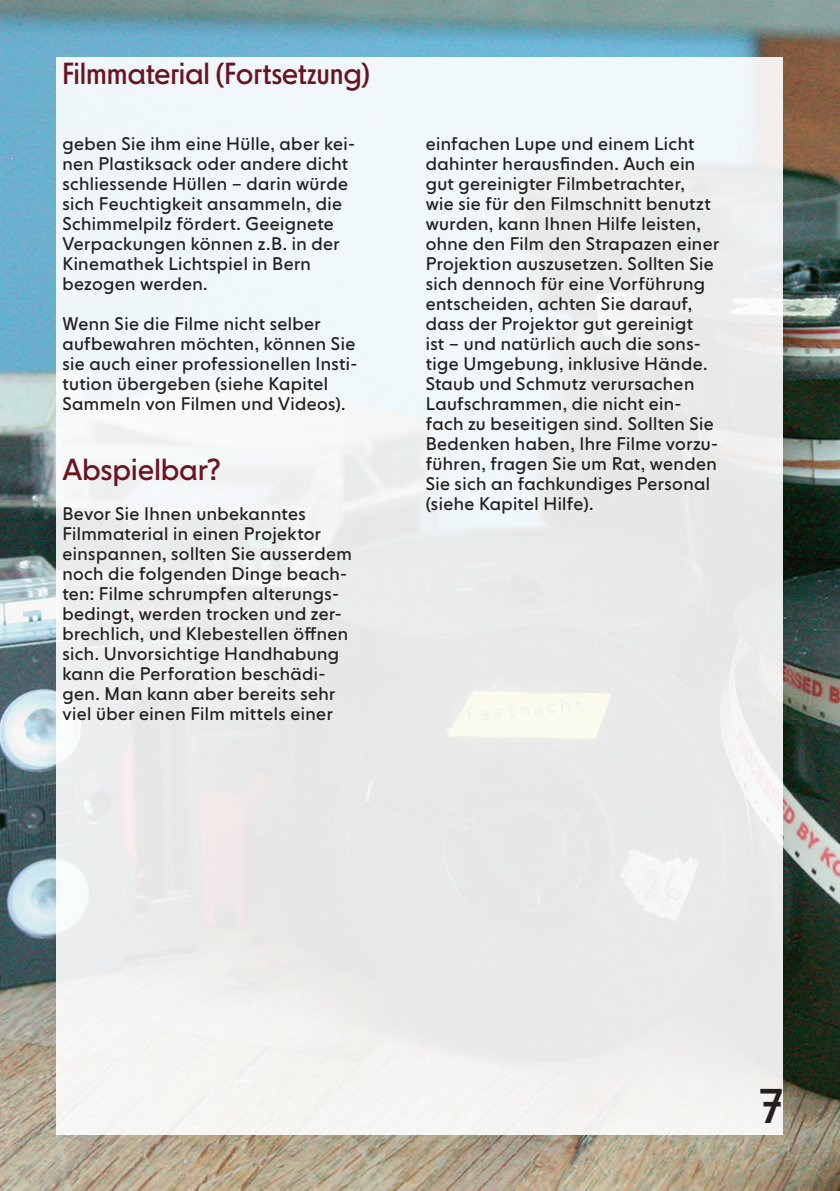
<style>
.page{position:relative;width:840px;height:1191px;background:#fff}
.page>*{position:absolute;margin:0;border:0;box-sizing:border-box;transform-origin:0 0}
.t1{font:48px "NEXT Poster";color:#231f20}
.t2{font:30px "NEXT Poster";letter-spacing:.01em;color:#6c1322}
.t3{font:30px "NEXT Book";letter-spacing:-.01em;color:#6c1322}
.t4{font:18px/20px "NEXT Book";letter-spacing:.02em;color:#231f20}
</style>
<div class="page">
<img style="left:0;top:0;width:839px;height:1191px">
<div style="left:57px;top:57px;width:725px;height:1077px;background:linear-gradient(to right,#f0f3f4,#eaeceb)"></div>
<h2 class="t2" style="left:62px;top:56px;width:309px">Filmmaterial (Fortsetzung)</h2>
<p class="t4" style="left:62px;top:134px;width:294px">geben Sie ihm eine Hülle, aber kei&shy;nen Plastiksack oder andere dicht schliessende Hüllen – darin würde sich Feuchtigkeit ansammeln, die<br>Schimmelpilz fördert. Geeignete<br>Verpackungen können z.B. in der<br>Kinemathek Lichtspiel in Bern bezogen werden.</p>
<p class="t4" style="left:62px;top:314px;width:296px">Wenn Sie die Filme nicht selber aufbewahren möchten, können Sie sie auch einer professionellen Insti&shy;tution übergeben (siehe Kapitel Sammeln von Filmen und Videos).</p>
<h2 class="t3" style="left:62px;top:452px;width:160px">Abspielbar?</h2>
<p class="t4" style="left:62px;top:504px;width:291px">Bevor Sie Ihnen unbekanntes<br>Filmmaterial in einen Projektor einspannen, sollten Sie ausserdem noch die folgenden Dinge beach&shy;ten: Filme schrumpfen alterungs&shy;bedingt, werden trocken und zer&shy;brechlich, und Klebestellen öffnen sich. Unvorsichtige Handhabung kann die Perforation beschädi&shy;gen. Man kann aber bereits sehr viel über einen Film mittels einer</p>
<p class="t4" style="left:425px;top:134px;width:295px">einfachen Lupe und einem Licht dahinter herausfinden. Auch ein gut gereinigter Filmbetrachter,<br>wie sie für den Filmschnitt benutzt wurden, kann Ihnen Hilfe leisten, ohne den Film den Strapazen einer<br>Projektion auszusetzen. Sollten Sie sich dennoch für eine Vorführung entscheiden, achten Sie darauf, dass der Projektor gut gereinigt<br>ist – und natürlich auch die sons&shy;tige Umgebung, inklusive Hände.<br>Staub und Schmutz verursachen<br>Laufschrammen, die nicht ein&shy;fach zu beseitigen sind. Sollten Sie<br>Bedenken haben, Ihre Filme vorzu&shy;führen, fragen Sie um Rat, wenden<br>Sie sich an fachkundiges Personal (siehe Kapitel Hilfe).</p>
<h1 class="t1" style="left:759px;top:1077px;width:25px">7</h1>
</div>
